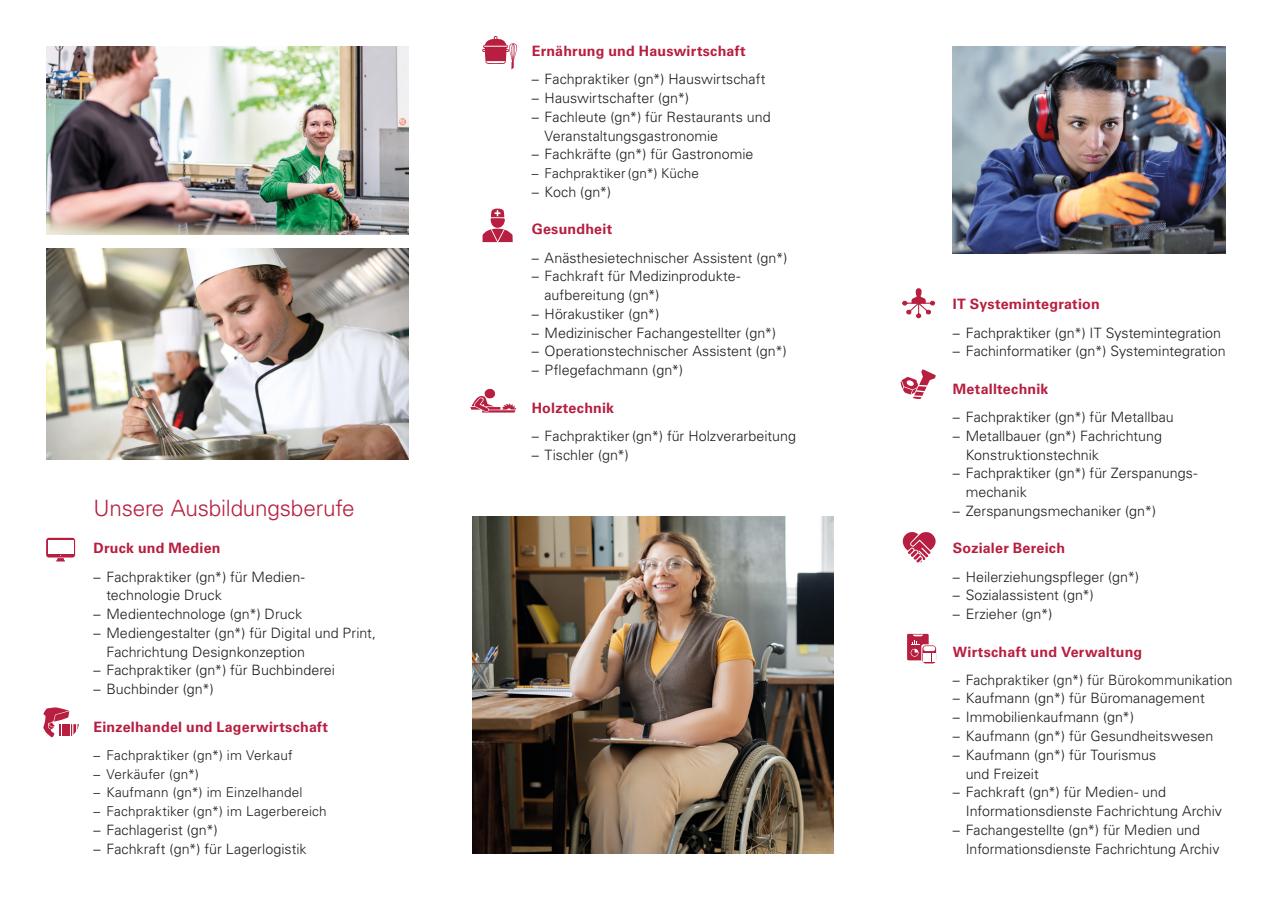
<style>
.page{position:relative;width:1272px;height:902px;background:#fff}
.page>*{position:absolute;margin:0;border:0;box-sizing:border-box;transform-origin:0 0}
.t1{font:300 22.5px "Univers LT Std";letter-spacing:-.01em;color:#b71e3f}
.t2{font:300 14.25px/18.8px "Univers LT Std";color:#1d1d1b}
.t3{font:700 14.25px "Univers LT Std";letter-spacing:.015em;color:#b71e3f}
.t4{font:300 13.5px "Univers LT Std";letter-spacing:.015em;color:#1d1d1b}
</style>
<div class="page">
<svg style="left:482px;top:36px;width:35px;height:34px"></svg>
<svg style="left:43px;top:707px;width:36px;height:30px"></svg>
<svg style="left:46px;top:537px;width:29px;height:20px"></svg>
<div style="left:48px;top:539px;width:26px;height:14px;background:#fff"></div>
<svg style="left:56px;top:555px;width:9px;height:6px"></svg>
<svg style="left:470px;top:388px;width:46px;height:24px"></svg>
<svg style="left:482px;top:208px;width:30px;height:34px"></svg>
<svg style="left:922px;top:645px;width:14px;height:18px"></svg>
<svg style="left:907px;top:633px;width:28px;height:28px"></svg>
<svg style="left:902px;top:288px;width:33px;height:30px"></svg>
<svg style="left:900px;top:369px;width:35px;height:30px"></svg>
<svg style="left:902px;top:532px;width:33px;height:30px"></svg>
<img style="left:952px;top:47px;width:273px;height:206px">
<img style="left:47px;top:47px;width:361px;height:187px">
<img style="left:46px;top:248px;width:362px;height:211px">
<img style="left:472px;top:516px;width:361px;height:337px">
<h1 class="t1" style="left:94px;top:494px;width:263px">Unsere Ausbildungsberufe</h1>
<p class="t3" style="left:94px;top:540px;width:128px">Druck und Medien</p>
<p class="t2" style="left:106px;top:567px;width:200px;text-indent:-13px">– Fachpraktiker (gn*) für Medien&shy;technologie Druck</p>
<p class="t2" style="left:94px;top:604px;width:210px">– Medientechnologe (gn*) Druck</p>
<p class="t2" style="left:106px;top:623px;width:271px;text-indent:-13px">– Mediengestalter (gn*) für Digital und Print,<br>Fachrichtung Designkonzeption</p>
<p class="t2" style="left:94px;top:660px;width:243px">– Fachpraktiker (gn*) für Buchbinderei</p>
<p class="t2" style="left:94px;top:679px;width:122px">– Buchbinder (gn*)</p>
<p class="t3" style="left:94px;top:718px;width:236px">Einzelhandel und Lagerwirtschaft</p>
<p class="t4" style="left:94px;top:746px;width:200px">– Fachpraktiker (gn*) im Verkauf</p>
<p class="t4" style="left:94px;top:765px;width:107px">– Verkäufer (gn*)</p>
<p class="t4" style="left:94px;top:784px;width:210px">– Kaufmann (gn*) im Einzelhandel</p>
<p class="t4" style="left:94px;top:803px;width:235px">– Fachpraktiker (gn*) im Lagerbereich</p>
<p class="t2" style="left:94px;top:820px;width:126px">– Fachlagerist (gn*)</p>
<p class="t2" style="left:94px;top:839px;width:214px">– Fachkraft (gn*) für Lagerlogistik</p>
<p class="t3" style="left:531px;top:43px;width:215px">Ernährung und Hauswirtschaft</p>
<p class="t2" style="left:531px;top:70px;width:235px">– Fachpraktiker (gn*) Hauswirtschaft</p>
<p class="t2" style="left:531px;top:89px;width:159px">– Hauswirtschafter (gn*)</p>
<p class="t2" style="left:544px;top:107px;width:227px;text-indent:-13px">– Fachleute (gn*) für Restaurants und<br>Veranstaltungsgastronomie</p>
<p class="t2" style="left:531px;top:145px;width:223px">– Fachkräfte (gn*) für Gastronomie</p>
<p class="t4" style="left:531px;top:165px;width:169px">– Fachpraktiker (gn*) Küche</p>
<p class="t2" style="left:531px;top:182px;width:81px">– Koch (gn*)</p>
<p class="t3" style="left:531px;top:221px;width:82px">Gesundheit</p>
<p class="t2" style="left:531px;top:248px;width:257px">– Anästhesietechnischer Assistent (gn*)</p>
<p class="t2" style="left:544px;top:267px;width:197px;text-indent:-13px">– Fachkraft für Medizinprodukte&shy;aufbereitung (gn*)</p>
<p class="t2" style="left:531px;top:304px;width:129px">– Hörakustiker (gn*)</p>
<p class="t2" style="left:531px;top:323px;width:246px">– Medizinischer Fachangestellter (gn*)</p>
<p class="t2" style="left:531px;top:342px;width:256px">– Operationstechnischer Assistent (gn*)</p>
<p class="t2" style="left:531px;top:361px;width:153px">– Pflegefachmann (gn*)</p>
<p class="t3" style="left:531px;top:399px;width:84px">Holztechnik</p>
<p class="t2" style="left:531px;top:426px;width:266px">– Fachpraktiker (gn*) für Holzverarbeitung</p>
<p class="t2" style="left:532px;top:445px;width:99px">– Tischler (gn*)</p>
<p class="t3" style="left:952px;top:296px;width:148px">IT Systemintegration</p>
<p class="t2" style="left:952px;top:323px;width:270px">– Fachpraktiker (gn*) IT Systemintegration</p>
<p class="t2" style="left:952px;top:342px;width:274px">– Fachinformatiker (gn*) Systemintegration</p>
<p class="t3" style="left:952px;top:380px;width:97px">Metalltechnik</p>
<p class="t2" style="left:952px;top:407px;width:222px">– Fachpraktiker (gn*) für Metallbau</p>
<p class="t2" style="left:965px;top:426px;width:198px;text-indent:-13px">– Metallbauer (gn*) Fachrichtung<br>Konstruktionstechnik</p>
<p class="t2" style="left:965px;top:464px;width:233px;text-indent:-13px">– Fachpraktiker (gn*) für Zerspanungs&shy;mechanik</p>
<p class="t2" style="left:952px;top:501px;width:205px">– Zerspanungsmechaniker (gn*)</p>
<p class="t3" style="left:952px;top:540px;width:114px">Sozialer Bereich</p>
<p class="t2" style="left:952px;top:567px;width:188px">– Heilerziehungspfleger (gn*)</p>
<p class="t2" style="left:952px;top:586px;width:142px">– Sozialassistent (gn*)</p>
<p class="t2" style="left:952px;top:604px;width:101px">– Erzieher (gn*)</p>
<p class="t3" style="left:952px;top:643px;width:191px">Wirtschaft und Verwaltung</p>
<p class="t2" style="left:952px;top:670px;width:281px">– Fachpraktiker (gn*) für Bürokommunikation</p>
<p class="t2" style="left:952px;top:689px;width:253px">– Kaufmann (gn*) für Büromanagement</p>
<p class="t2" style="left:952px;top:707px;width:182px">– Immobilienkaufmann (gn*)</p>
<p class="t2" style="left:952px;top:726px;width:262px">– Kaufmann (gn*) für Gesundheitswesen</p>
<p class="t2" style="left:965px;top:745px;width:192px;text-indent:-13px">– Kaufmann (gn*) für Tourismus und Freizeit</p>
<p class="t2" style="left:965px;top:782px;width:258px;text-indent:-13px">– Fachkraft (gn*) für Medien- und<br>Informationsdienste Fachrichtung Archiv</p>
<p class="t2" style="left:965px;top:820px;width:255px;text-indent:-13px">– Fachangestellte (gn*) für Medien und<br>Informationsdienste Fachrichtung Archiv</p>
</div>
